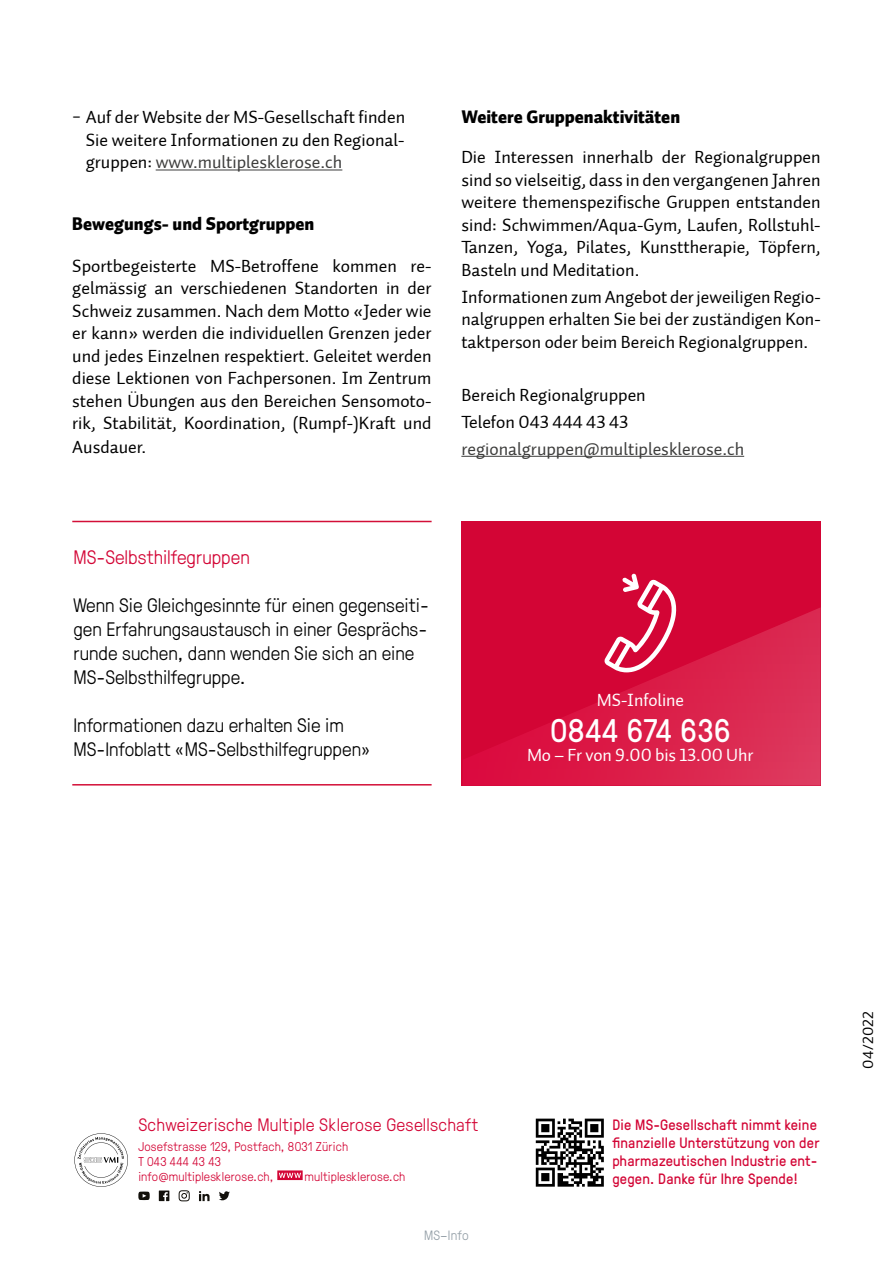
<style>
.page{position:relative;width:893px;height:1263px;background:#fff}
.page>*{position:absolute;margin:0;border:0;box-sizing:border-box;transform-origin:0 0}
.t1{font:32.7px "GT Pressura";letter-spacing:.02em;color:#fff}
.t2{font:300 19.5px/24px "GT Pressura";color:#000}
.t3{font:300 19.5px "GT Pressura";color:#d30535}
.t4{font:18px/22.5px "Auto 2 Regular LF";color:#000;text-align:justify}
.t5{font:18px "Auto 2 Black LF";color:#000}
.t6{font:300 18px "GT Pressura";letter-spacing:.015em;color:#d30535}
.t7{font:18px "Auto 2 Regular LF";color:#3c3c3b}
.t8{font:18px "Auto 2 Regular LF";letter-spacing:-.005em;color:#fff}
.t9{font:15px/18px "GT Pressura";letter-spacing:.015em;color:#d30535}
.t10{font:15px "Auto 2 Regular LF";letter-spacing:.015em;color:#000}
.t11{font:300 13.5px "GT Pressura";letter-spacing:.015em;color:#949fa7}
.t12{font:300 12.75px/15px "GT Pressura";letter-spacing:.015em;color:#d30535}
.s1{color:#3c3c3b}
</style>
<div class="page">
<svg style="left:277px;top:1170px;width:26px;height:10px"></svg>
<svg style="left:219px;top:1191px;width:11px;height:9px"></svg>
<svg style="left:199px;top:1191px;width:11px;height:10px"></svg>
<svg style="left:159px;top:1190px;width:10px;height:11px"></svg>
<svg style="left:179px;top:1190px;width:11px;height:11px"></svg>
<svg style="left:138px;top:1191px;width:12px;height:9px"></svg>
<svg style="left:74px;top:1133px;width:54px;height:54px"></svg>
<svg style="left:536px;top:1118px;width:68px;height:69px"></svg>
<hr style="left:156px;top:170px;width:186px;height:1px;background:#3c3c3b">
<hr style="left:461px;top:456px;width:283px;height:1px;background:#3c3c3b">
<div style="left:461px;top:521px;width:359px;height:264px;background:#d30535"></div>
<svg style="left:466px;top:607px;width:355px;height:178px"></svg>
<svg style="left:604px;top:573px;width:72px;height:99px"></svg>
<hr style="left:72px;top:521px;width:360px;height:1px;background:#d30f37">
<hr style="left:72px;top:784px;width:360px;height:1px;background:#d30f37">
<p class="t4" style="left:86px;top:106px;width:321px;text-indent:-13px">− Auf der Website der MS-Gesellschaft finden Sie weitere Informationen zu den Regional&shy;gruppen: <span class="s1">www.multiplesklerose.ch</span></p>
<p class="t5" style="left:72px;top:212px;width:244px">Bewegungs- und Sportgruppen</p>
<p class="t4" style="left:72px;top:255px;width:361px">Sportbegeisterte MS-Betroffene kommen re&shy;gelmässig an verschiedenen Standorten in der Schweiz zusammen. Nach dem Motto «Jeder wie er kann» werden die individuellen Grenzen jeder und jedes Einzelnen respektiert. Geleitet werden diese Lektionen von Fachpersonen. Im Zentrum stehen Übungen aus den Bereichen Sensomoto&shy;rik, Stabilität, Koordination, (Rumpf-)Kraft und Ausdauer.</p>
<p class="t5" style="left:461px;top:105px;width:220px">Weitere Gruppenaktivitäten</p>
<p class="t4" style="left:461px;top:146px;width:361px">Die Interessen innerhalb der Regionalgruppen sind so vielseitig, dass in den vergangenen Jahren weitere themenspezifische Gruppen entstanden sind: Schwimmen/Aqua-Gym, Laufen, Rollstuhl-Tanzen, Yoga, Pilates, Kunsttherapie, Töpfern, Basteln und Meditation.</p>
<p class="t4" style="left:461px;top:286px;width:361px">Informationen zum Angebot der jeweiligen Regio&shy;nalgruppen erhalten Sie bei der zuständigen Kon&shy;taktperson oder beim Bereich Regionalgruppen.</p>
<p class="t4" style="left:461px;top:382px;width:186px;line-height:26.7px">Bereich Regionalgruppen<br>Telefon 043 444 43 43</p>
<p class="t7" style="left:461px;top:437px;width:284px">regionalgruppen@multiplesklerose.ch</p>
<p class="t3" style="left:74px;top:543px;width:178px">MS-Selbsthilfegruppen</p>
<p class="t2" style="left:74px;top:592px;width:357px">Wenn Sie Gleichgesinnte für einen gegenseiti&shy;gen Erfahrungsaustausch in einer Gesprächs&shy;runde suchen, dann wenden Sie sich an eine MS-Selbsthilfegruppe.</p>
<p class="t2" style="left:74px;top:712px;width:299px">Informationen dazu erhalten Sie im<br>MS-Infoblatt «MS-Selbsthilfegruppen»</p>
<p class="t8" style="left:597px;top:688px;width:89px">MS-Infoline</p>
<h1 class="t1" style="left:550px;top:707px;width:181px">0844 674 636</h1>
<p class="t8" style="left:527px;top:744px;width:228px">Mo – Fr von 9.00 bis 13.00 Uhr</p>
<p class="t6" style="left:138px;top:1112px;width:341px">Schweizerische Multiple Sklerose Gesellschaft</p>
<p class="t12" style="left:138px;top:1138px;width:211px">Josefstrasse 129, Postfach, 8031 Zürich<br>T 043 444 43 43 info@multiplesklerose.ch,</p>
<p class="t12" style="left:305px;top:1168px;width:102px">multiplesklerose.ch</p>
<p class="t11" style="left:424px;top:1226px;width:46px">MS–Info</p>
<p class="t9" style="left:612px;top:1115px;width:209px">Die MS-Gesellschaft nimmt keine finanzielle Unterstützung von der pharmazeutischen Industrie ent&shy;gegen. Danke für Ihre Spende!</p>
<p class="t10" style="left:859px;top:1068px;width:59px;rotate:-90deg">04/2022</p>
</div>
